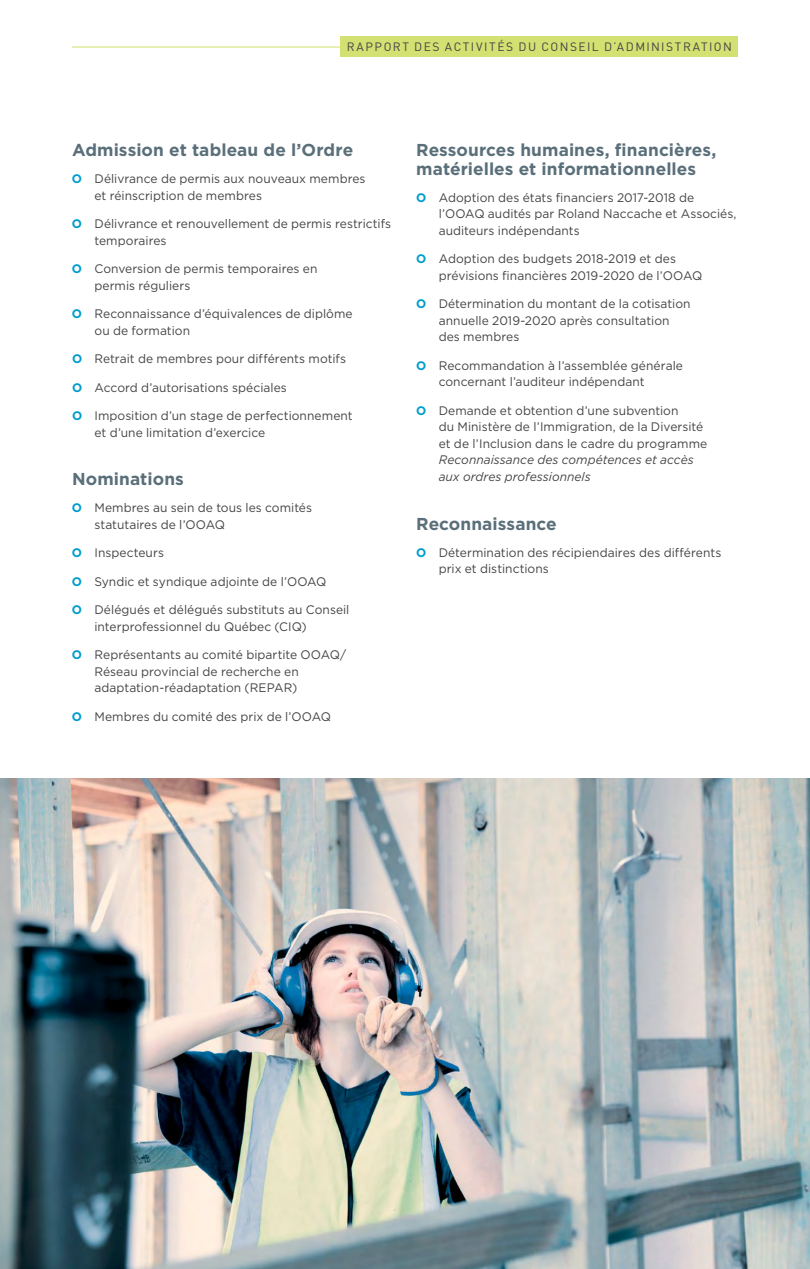
<style>
.page{position:relative;width:810px;height:1269px;background:#fff}
.page>*{position:absolute;margin:0;border:0;box-sizing:border-box;transform-origin:0 0}
.t1{font:700 17.25px/18.8px "Gotham HTF";letter-spacing:.005em;color:#5a6f7a}
.t2{font:12.3px/16.5px "Gotham HTF";letter-spacing:.005em;color:#434345}
.t3{font:italic 12.3px/16.5px "Gotham HTF";color:#434345}
.t4{font:12px "DIN Pro";letter-spacing:.125em;color:#434345}
.s1{font-weight:700;color:#009dcf}
</style>
<div class="page">
<hr style="left:72px;top:46px;width:666px;height:2px;background:#d3e173">
<div style="left:341px;top:36px;width:397px;height:21px;background:#d3e173"></div>
<img style="left:0;top:778px;width:810px;height:491px">
<p class="t4" style="left:347px;top:38px;width:387px">RAPPORT DES ACTIVITÉS DU CONSEIL D’ADMINISTRATION</p>
<h1 class="t1" style="left:72px;top:140px;width:283px">Admission et tableau de l’Ordre</h1>
<p class="t2" style="left:94px;top:170px;width:273px;text-indent:-22px"><span class="s1">O</span> Délivrance de permis aux nouveaux membres et réinscription de membres</p>
<p class="t2" style="left:94px;top:215px;width:298px;text-indent:-22px"><span class="s1">O</span> Délivrance et renouvellement de permis restrictifs temporaires</p>
<p class="t2" style="left:94px;top:260px;width:225px;text-indent:-22px"><span class="s1">O</span> Conversion de permis temporaires en permis réguliers</p>
<p class="t2" style="left:95px;top:305px;width:260px;text-indent:-23px"><span class="s1">O</span> Reconnaissance d’équivalences de diplôme ou de formation</p>
<p class="t2" style="left:72px;top:350px;width:276px"><span class="s1">O</span> Retrait de membres pour différents motifs</p>
<p class="t2" style="left:72px;top:379px;width:216px"><span class="s1">O</span> Accord d’autorisations spéciales</p>
<p class="t2" style="left:94px;top:407px;width:260px;text-indent:-22px"><span class="s1">O</span> Imposition d’un stage de perfectionnement et d’une limitation d’exercice</p>
<h1 class="t1" style="left:72px;top:469px;width:113px">Nominations</h1>
<p class="t2" style="left:94px;top:500px;width:219px;text-indent:-22px"><span class="s1">O</span> Membres au sein de tous les comités statutaires de l’OOAQ</p>
<p class="t2" style="left:72px;top:545px;width:93px"><span class="s1">O</span> Inspecteurs</p>
<p class="t2" style="left:72px;top:573px;width:256px"><span class="s1">O</span> Syndic et syndique adjointe de l’OOAQ</p>
<p class="t2" style="left:94px;top:602px;width:257px;text-indent:-22px"><span class="s1">O</span> Délégués et délégués substituts au Conseil interprofessionnel du Québec (CIQ)</p>
<p class="t2" style="left:94px;top:647px;width:253px;text-indent:-22px"><span class="s1">O</span> Représentants au comité bipartite OOAQ/<br>Réseau provincial de recherche en adaptation‑réadaptation (REPAR)</p>
<p class="t2" style="left:72px;top:708px;width:261px"><span class="s1">O</span> Membres du comité des prix de l’OOAQ</p>
<h1 class="t1" style="left:416px;top:140px;width:302px">Ressources humaines, financières, matérielles et informationnelles</h1>
<p class="t2" style="left:439px;top:189px;width:299px;text-indent:-22px"><span class="s1">O</span> Adoption des états financiers 2017-2018 de l’OOAQ audités par Roland Naccache et Associés, auditeurs indépendants</p>
<p class="t2" style="left:439px;top:251px;width:265px;text-indent:-22px"><span class="s1">O</span> Adoption des budgets 2018-2019 et des prévisions financières 2019-2020 de l’OOAQ</p>
<p class="t2" style="left:439px;top:296px;width:253px;text-indent:-22px"><span class="s1">O</span> Détermination du montant de la cotisation annuelle 2019-2020 après consultation des membres</p>
<p class="t2" style="left:439px;top:357px;width:246px;text-indent:-22px"><span class="s1">O</span> Recommandation à l’assemblée générale concernant l’auditeur indépendant</p>
<p class="t2" style="left:439px;top:402px;width:270px;text-indent:-22px"><span class="s1">O</span> Demande et obtention d’une subvention<br>du Ministère de l’Immigration, de la Diversité et de l’Inclusion dans le cadre du programme</p>
<p class="t3" style="left:439px;top:452px;width:257px">Reconnaissance des compétences et accès aux ordres professionnels</p>
<h1 class="t1" style="left:416px;top:514px;width:142px">Reconnaissance</h1>
<p class="t2" style="left:439px;top:544px;width:284px;text-indent:-22px"><span class="s1">O</span> Détermination des récipiendaires des différents prix et distinctions</p>
</div>
